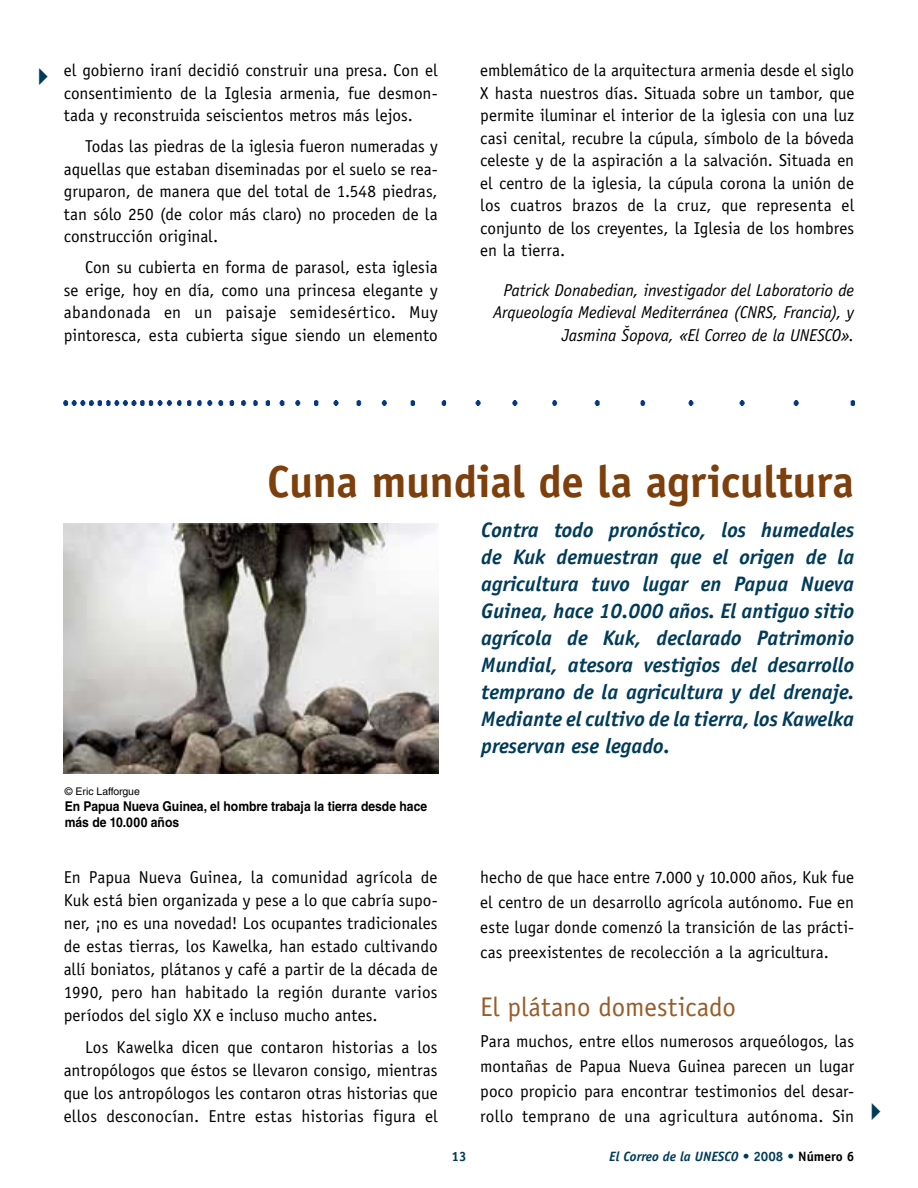
<style>
.page{position:relative;width:918px;height:1188px;background:#fff}
.page>*{position:absolute;margin:0;border:0;box-sizing:border-box;transform-origin:0 0}
.t1{font:700 45px "Officina Sans Std";letter-spacing:-.01em;color:#7d3f0c}
.t2{font:27px "Officina Sans Std";letter-spacing:-.005em;color:#985d2a}
.t3{font:italic 700 21px/27px "Officina Sans Std";color:#003b5a;text-align:justify}
.t4{font:17.25px/22.5px "Officina Sans Std";letter-spacing:.005em;color:#000;text-align:justify}
.t5{font:italic 17.25px/22.5px "Officina Sans Std";letter-spacing:-.005em;color:#000;text-align:right}
.t6{font:700 13.5px/16.2px "Helvetica LT Std";color:#000;scale:.9 1}
.t7{font:italic 700 13.5px "Officina Sans";color:#003b5a}
.t8{font:700 13.5px "Officina Sans Std";color:#003b5a}
.t9{font:10.5px "Helvetica LT Std";color:#000}
.s1{color:#003b5a}
.s2{font-family:"Officina Sans Std";font-style:normal}
.s3{font-family:"Officina Sans Std";font-style:normal;color:#000}
</style>
<div class="page">
<img style="left:64px;top:400px;width:790px;height:5px">
<img style="left:64px;top:523px;width:375px;height:251px">
<p class="t4" style="left:64px;top:59px;width:375px;text-indent:-35px"><span class="s1">✔</span> el gobierno iraní decidió construir una presa. Con el consentimiento de la Iglesia armenia, fue desmon&shy;tada y reconstruida seiscientos metros más lejos.</p>
<p class="t4" style="left:64px;top:135px;width:376px;text-indent:21px">Todas las piedras de la iglesia fueron numeradas y aquellas que estaban diseminadas por el suelo se rea&shy;gruparon, de manera que del total de 1.548 piedras, tan sólo 250 (de color más claro) no proceden de la construcción original.</p>
<p class="t4" style="left:64px;top:256px;width:376px;text-indent:21px">Con su cubierta en forma de parasol, esta iglesia se erige, hoy en día, como una princesa elegante y abandonada en un paisaje semidesértico. Muy pintoresca, esta cubierta sigue siendo un elemento</p>
<p class="t4" style="left:480px;top:59px;width:376px">emblemático de la arquitectura armenia desde el siglo X hasta nuestros días. Situada sobre un tambor, que permite iluminar el interior de la iglesia con una luz casi cenital, recubre la cúpula, símbolo de la bóveda celeste y de la aspiración a la salvación. Situada en el centro de la iglesia, la cúpula corona la unión de los cuatros brazos de la cruz, que representa el conjunto de los creyentes, la Iglesia de los hombres en la tierra.</p>
<p class="t5" style="left:493px;top:279px;width:363px">Patrick Donabedian, investigador del Laboratorio de<br>Arqueología Medieval Mediterránea (CNRS, Francia), y<br>Jasmina Šopova, «El Correo de la UNESCO».</p>
<h1 class="t1" style="left:267px;top:454px;width:589px">Cuna mundial de la agricultura</h1>
<p class="t3" style="left:481px;top:516px;width:374px">Contra todo pronóstico, los humedales de Kuk demuestran que el origen de la agricultura tuvo lugar en Papua Nueva Guinea, hace 10.000 años. El antiguo sitio agrícola de Kuk, declarado Patrimonio Mundial, atesora vestigios del desarrollo temprano de la agricultura y del drenaje.<br>Mediante el cultivo de la tierra, los Kawelka preservan ese legado.</p>
<p class="t9" style="left:65px;top:785px;width:77px">© Eric Lafforgue</p>
<p class="t6" style="left:65px;top:798px;width:404px">En Papua Nueva Guinea, el hombre trabaja la tierra desde hace más de 10.000 años</p>
<p class="t4" style="left:64px;top:866px;width:376px;line-height:23px">En Papua Nueva Guinea, la comunidad agrícola de Kuk está bien organizada y pese a lo que cabría supo&shy;ner, ¡no es una novedad! Los ocupantes tradicionales de estas tierras, los Kawelka, han estado cultivando allí boniatos, plátanos y café a partir de la década de 1990, pero han habitado la región durante varios períodos del siglo XX e incluso mucho antes.</p>
<p class="t4" style="left:64px;top:1035px;width:375px;line-height:23px;text-indent:21px">Los Kawelka dicen que contaron historias a los antropólogos que éstos se llevaron consigo, mientras que los antropólogos les contaron otras historias que ellos desconocían. Entre estas historias figura el</p>
<p class="t4" style="left:480px;top:865px;width:375px;line-height:24.8px">hecho de que hace entre 7.000 y 10.000 años, Kuk fue el centro de un desarrollo agrícola autónomo. Fue en este lugar donde comenzó la transición de las prácti&shy;cas preexistentes de recolección a la agricultura.</p>
<h2 class="t2" style="left:480px;top:991px;width:257px">El plátano domesticado</h2>
<p class="t4" style="left:480px;top:1029px;width:375px;line-height:24.8px">Para muchos, entre ellos numerosos arqueólogos, las montañas de Papua Nueva Guinea parecen un lugar poco propicio para encontrar testimonios del desar&shy;rollo temprano de una agricultura autónoma. Sin</p>
<p class="t8" style="left:451px;top:1148px;width:17px">13</p>
<p class="t7" style="left:609px;top:1149px;width:247px">El Correo de la UNESCO <span class="s2">• 2008 •</span> <span class="s3">Número 6</span></p>
</div>
